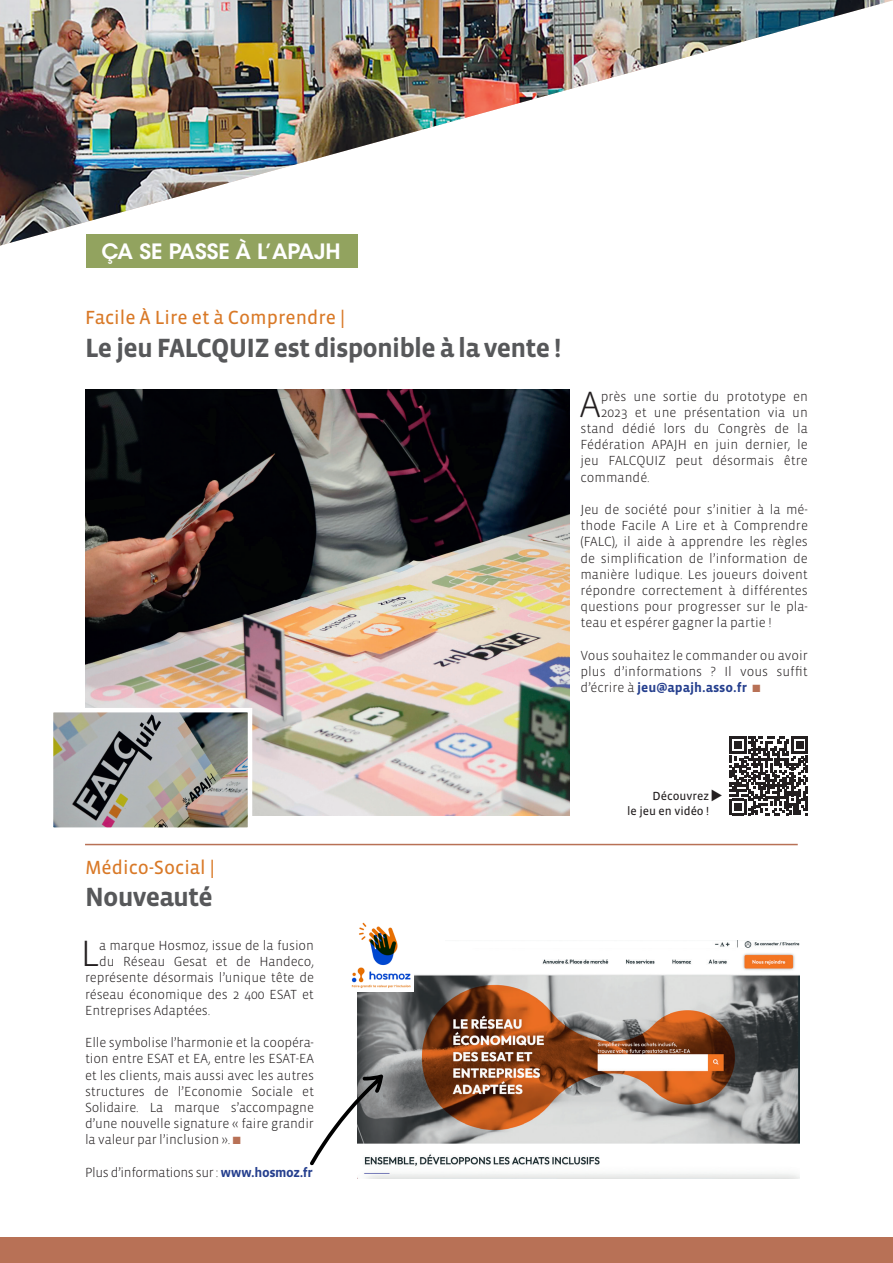
<style>
.page{position:relative;width:893px;height:1263px;background:#fff}
.page>*{position:absolute;margin:0;border:0;box-sizing:border-box;transform-origin:0 0}
.t1{font:300 37.5px "Vista Sans OTCE";color:#231f20}
.t2{font:700 27px "Vista Sans OTCE";letter-spacing:-.03em;color:#57585a}
.t3{font:600 21px "ITC Avant Garde Std";color:#fff}
.t4{font:19.5px "Vista Sans OTCE";color:#d97927}
.t5{font:300 13.5px/16.2px "Vista Sans OTCE";color:#231f20;text-align:justify}
.t6{font:300 13.5px "Vista Sans OTCE";letter-spacing:-.03em;color:#231f20}
.t7{font:12px "Vista Sans OTCE";color:#231f20}
.s1{font-weight:700;color:#253f8e}
.s2{color:#b87156}
</style>
<div class="page">
<img style="left:85px;top:389px;width:485px;height:426px">
<img style="left:0;top:0;width:884px;height:246px">
<div style="left:0;top:1237px;width:893px;height:26px;background:#b87156"></div>
<div style="left:86px;top:235px;width:271px;height:33px;background:#92a35f"></div>
<svg style="left:729px;top:737px;width:79px;height:78px"></svg>
<img style="left:54px;top:713px;width:193px;height:114px">
<div style="left:49px;top:708px;width:203px;height:124px;border:4px solid #fff"></div>
<img style="left:358px;top:941px;width:441px;height:238px">
<hr style="left:85px;top:844px;width:713px;height:1px;background:#b87156">
<svg style="left:310px;top:1074px;width:73px;height:91px"></svg>
<div style="left:353px;top:937px;width:91px;height:35px;background:#fff"></div>
<img style="left:351px;top:922px;width:63px;height:69px">
<p class="t3" style="left:102px;top:238px;width:241px">ÇA SE PASSE À L’APAJH</p>
<p class="t4" style="left:85px;top:307px;width:262px">Facile À Lire et à Comprendre |</p>
<p class="t2" style="left:85px;top:332px;width:478px">Le jeu FALCQUIZ est disponible à la vente !</p>
<p class="t1" style="left:580px;top:383px;width:22px">A</p>
<p class="t5" style="left:601px;top:388px;width:209px">près une sortie du prototype en</p>
<p class="t5" style="left:601px;top:404px;width:209px">2023 et une présentation via un</p>
<p class="t5" style="left:580px;top:420px;width:229px">stand dédié lors du Congrès de la</p>
<p class="t5" style="left:580px;top:436px;width:229px">Fédération APAJH en juin dernier, le</p>
<p class="t5" style="left:580px;top:453px;width:229px">jeu FALCQUIZ peut désormais être</p>
<p class="t5" style="left:580px;top:469px;width:71px">commandé.</p>
<p class="t5" style="left:580px;top:501px;width:229px">Jeu de société pour s’initier à la mé&shy;thode Facile A Lire et à Comprendre (FALC), il aide à apprendre les règles de simplification de l’information de manière ludique. Les joueurs doivent répondre correctement à différentes questions pour progresser sur le pla&shy;teau et espérer gagner la partie !</p>
<p class="t5" style="left:580px;top:647px;width:229px">Vous souhaitez le commander ou avoir plus d’informations ? Il vous suffit d’écrire à <span class="s1">jeu@apajh.asso.fr</span> <span class="s2">■</span></p>
<p class="t4" style="left:85px;top:856px;width:131px">Médico-Social |</p>
<p class="t2" style="left:85px;top:881px;width:129px">Nouveauté</p>
<p class="t1" style="left:81px;top:932px;width:20px">L</p>
<p class="t5" style="left:99px;top:937px;width:216px">a marque Hosmoz, issue de la fusion</p>
<p class="t5" style="left:99px;top:953px;width:216px">du Réseau Gesat et de Handeco,</p>
<p class="t5" style="left:85px;top:970px;width:230px">représente désormais l’unique tête de</p>
<p class="t5" style="left:85px;top:986px;width:230px">réseau économique des 2 400 ESAT et</p>
<p class="t5" style="left:85px;top:1002px;width:127px">Entreprises Adaptées.</p>
<p class="t5" style="left:85px;top:1034px;width:230px">Elle symbolise l’harmonie et la coopéra&shy;tion entre ESAT et EA, entre les ESAT-EA et les clients, mais aussi avec les autres structures de l’Economie Sociale et Solidaire. La marque s’accompagne d’une nouvelle signature « faire grandir la valeur par l’inclusion ». <span class="s2">■</span></p>
<p class="t6" style="left:85px;top:1164px;width:229px">Plus d’informations sur : <span class="s1">www.hosmoz.fr</span></p>
<p class="t7" style="left:652px;top:789px;width:58px">Découvrez</p>
<p class="t7" style="left:627px;top:804px;width:83px">le jeu en vidéo !</p>
</div>
